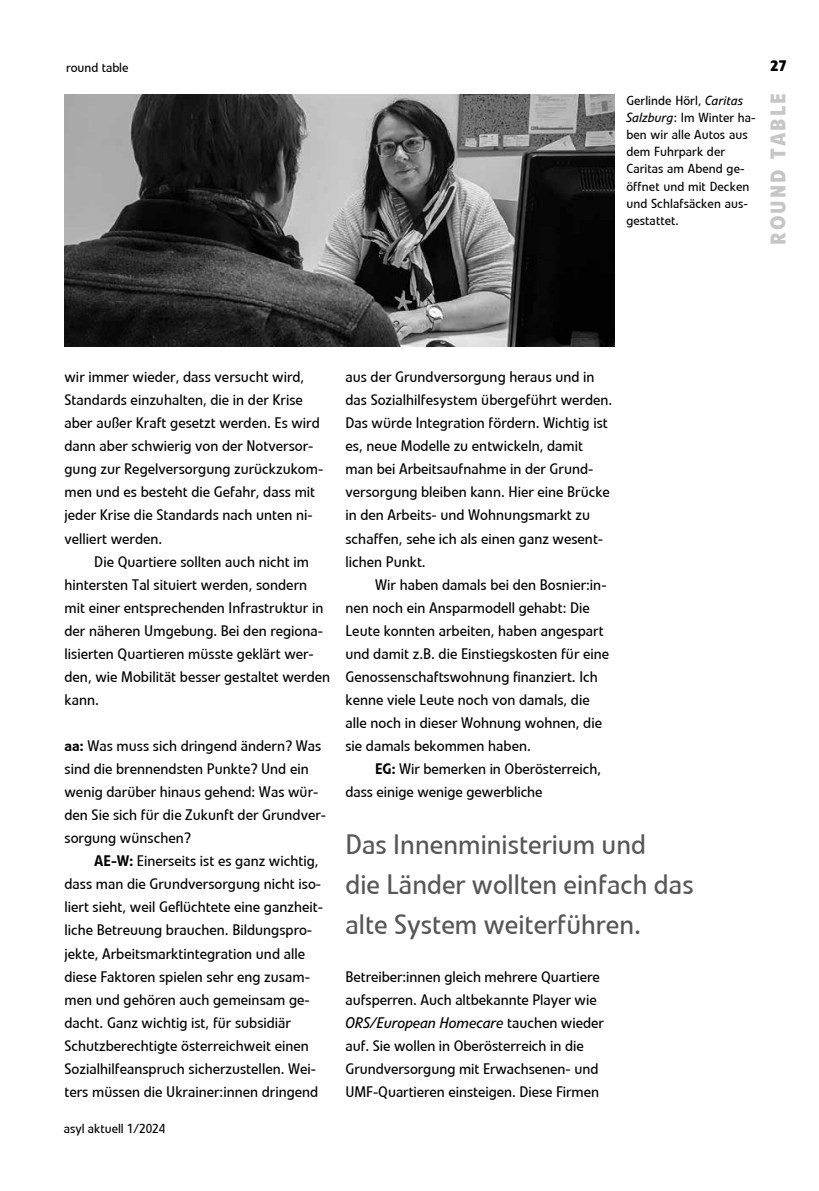
<style>
.page{position:relative;width:819px;height:1191px;background:#fff}
.page>*{position:absolute;margin:0;border:0;box-sizing:border-box;transform-origin:0 0}
.t1{font:28px/40.2px "Linotype Veto";color:#575756}
.t2{font:700 21px "Linotype Veto";letter-spacing:.1em;color:#c6c6c6}
.t3{font:15.22px/23.1px "Linotype Veto";color:#000}
.t4{font:700 15.22px "Linotype Veto";color:#000}
.t5{font:13.12px/17.2px "Linotype Veto";letter-spacing:.005em;color:#000}
.s1{font-style:italic}
.s2{font-weight:500}
</style>
<div class="page">
<img style="left:64px;top:95px;width:550px;height:252px">
<p class="t5" style="left:66px;top:59px;width:64px">round table</p>
<p class="t5" style="left:626px;top:92px;width:131px">Gerlinde Hörl, <span class="s1">Caritas<br>Salzburg</span>: Im Winter ha&shy;ben wir alle Autos aus dem Fuhrpark der<br>Caritas am Abend ge&shy;öffnet und mit Decken und Schlafsäcken aus&shy;gestattet.</p>
<p class="t4" style="left:770px;top:56px;width:18px">27</p>
<h2 class="t2" style="left:765px;top:245px;width:153px;rotate:-90deg">ROUND TABLE</h2>
<p class="t3" style="left:64px;top:365px;width:260px">wir immer wieder, dass versucht wird, Standards einzuhalten, die in der Krise aber außer Kraft gesetzt werden. Es wird dann aber schwierig von der Notversor&shy;gung zur Regelversorgung zurückzukom&shy;men und es besteht die Gefahr, dass mit jeder Krise die Standards nach unten ni&shy;velliert werden.</p>
<p class="t3" style="left:64px;top:550px;width:267px;text-indent:30px">Die Quartiere sollten auch nicht im hintersten Tal situiert werden, sondern mit einer entsprechenden Infrastruktur in der näheren Umgebung. Bei den regiona&shy;lisierten Quartieren müsste geklärt wer&shy;den, wie Mobilität besser gestaltet werden kann.</p>
<p class="t3" style="left:64px;top:734px;width:263px"><span class="s2">aa:</span> Was muss sich dringend ändern? Was sind die brennendsten Punkte? Und ein wenig darüber hinaus gehend: Was wür&shy;den Sie sich für die Zukunft der Grundver&shy;sorgung wünschen?</p>
<p class="t3" style="left:64px;top:849px;width:260px;text-indent:30px"><span class="s2">AE-W:</span> Einerseits ist es ganz wichtig, dass man die Grundversorgung nicht iso&shy;liert sieht, weil Geflüchtete eine ganzheit&shy;liche Betreuung brauchen. Bildungspro&shy;jekte, Arbeitsmarktintegration und alle diese Faktoren spielen sehr eng zusam&shy;men und gehören auch gemeinsam ge&shy;dacht. Ganz wichtig ist, für subsidiär Schutzberechtigte österreichweit einen Sozialhilfeanspruch sicherzustellen. Wei&shy;ters müssen die Ukrainer:innen dringend</p>
<p class="t5" style="left:64px;top:1120px;width:103px">asyl aktuell 1/2024</p>
<p class="t3" style="left:345px;top:365px;width:268px">aus der Grundversorgung heraus und in das Sozialhilfesystem übergeführt werden.<br>Das würde Integration fördern. Wichtig ist es, neue Modelle zu entwickeln, damit man bei Arbeitsaufnahme in der Grund&shy;versorgung bleiben kann. Hier eine Brücke in den Arbeits- und Wohnungsmarkt zu schaffen, sehe ich als einen ganz wesent&shy;lichen Punkt.</p>
<p class="t3" style="left:345px;top:573px;width:265px;text-indent:30px">Wir haben damals bei den Bosnier:in&shy;nen noch ein Ansparmodell gehabt: Die Leute konnten arbeiten, haben angespart und damit z.B. die Einstiegskosten für eine Genossenschaftswohnung finanziert. Ich kenne viele Leute noch von damals, die alle noch in dieser Wohnung wohnen, die sie damals bekommen haben.</p>
<p class="t3" style="left:345px;top:757px;width:257px;text-indent:30px"><span class="s2">EG:</span> Wir bemerken in Oberösterreich, dass einige wenige gewerbliche</p>
<h1 class="t1" style="left:345px;top:824px;width:350px">Das Innenministerium und<br>die Länder wollten einfach das alte System weiterführen.</h1>
<p class="t3" style="left:345px;top:965px;width:260px">Betreiber:innen gleich mehrere Quartiere aufsperren. Auch altbekannte Player wie <span class="s1">ORS/European Homecare</span> tauchen wieder auf. Sie wollen in Oberösterreich in die Grundversorgung mit Erwachsenen- und UMF-Quartieren einsteigen. Diese Firmen</p>
</div>
